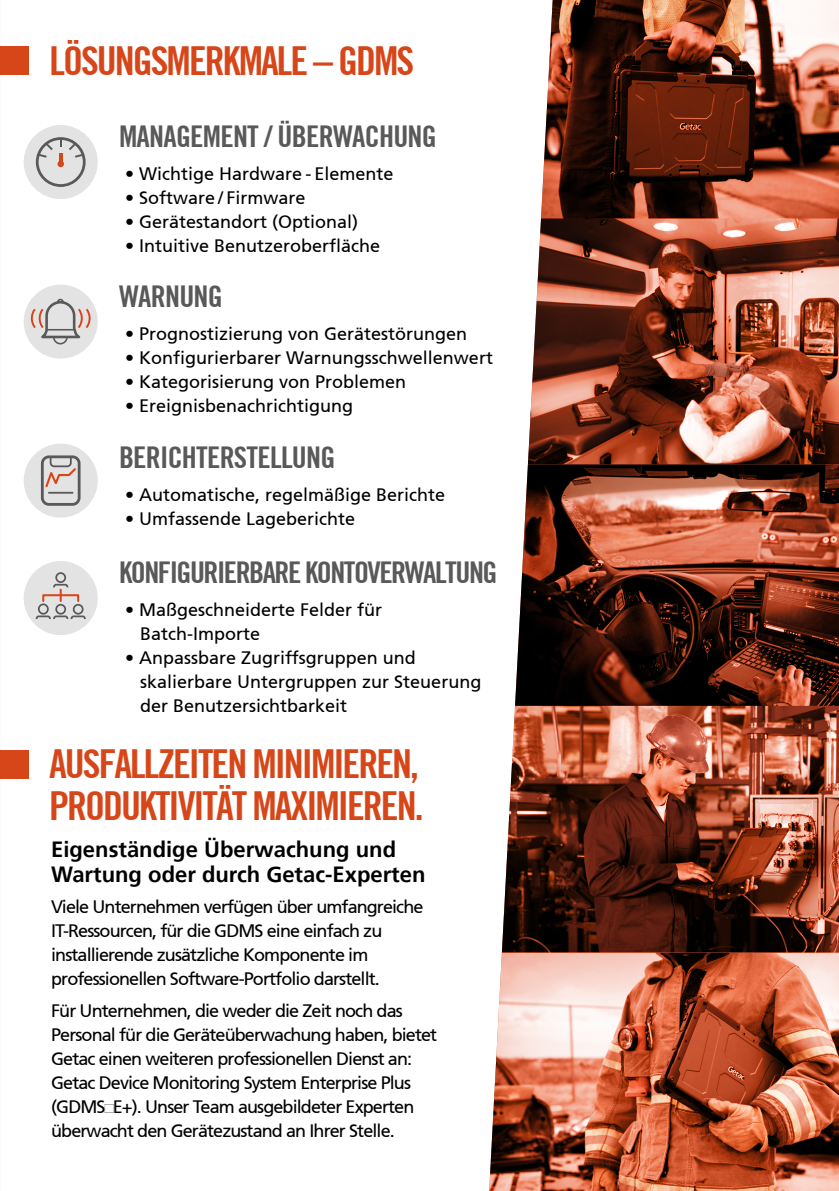
<style>
.page{position:relative;width:839px;height:1191px;background:#fff}
.page>*{position:absolute;margin:0;border:0;box-sizing:border-box;transform-origin:0 0}
.t1{font:700 condensed 40px/42px "Trade Gothic No.20";letter-spacing:-.05em;color:#d74619}
.t2{font:700 condensed 30px "Trade Gothic No.20";letter-spacing:-.025em;color:#595959}
.t3{font:700 condensed 30px "Trade Gothic No.20";letter-spacing:-.05em;color:#595959}
.t4{font:700 22px/25.2px "Frutiger 65";color:#000}
.t5{font:18px/24px "Frutiger 55 Roman";color:#000}
.t6{font:18px/24px "Frutiger 55 Roman";letter-spacing:-.05em;color:#000}
</style>
<div class="page">
<svg style="left:489px;top:0;width:349px;height:1191px;background:#925947"></svg>
<div style="left:24px;top:125px;width:74px;height:74px;background:#e3e3e3;border-radius:50%"></div>
<svg style="left:36px;top:137px;width:50px;height:50px"></svg>
<div style="left:24px;top:284px;width:74px;height:74px;background:#e3e3e3;border-radius:50%"></div>
<svg style="left:38px;top:298px;width:53px;height:47px"></svg>
<div style="left:24px;top:443px;width:74px;height:74px;background:#e3e3e3;border-radius:50%"></div>
<div style="left:41px;top:455px;width:39px;height:51px;border:3px solid #595959;border-radius:7px"></div>
<svg style="left:44px;top:455px;width:34px;height:38px"></svg>
<div style="left:24px;top:561px;width:74px;height:74px;background:#e3e3e3;border-radius:50%"></div>
<div style="left:38px;top:603px;width:11px;height:11px;border:2px solid #595959;border-radius:50%"></div>
<div style="left:55px;top:604px;width:11px;height:10px;border:2px solid #595959;border-radius:50%"></div>
<div style="left:55px;top:572px;width:11px;height:11px;border:2px solid #595959;border-radius:50%"></div>
<svg style="left:35px;top:614px;width:51px;height:5px"></svg>
<div style="left:73px;top:604px;width:11px;height:10px;border:2px solid #595959;border-radius:50%"></div>
<div style="left:42px;top:594px;width:37px;height:8px;border:2px solid #d74619"></div>
<svg style="left:52px;top:583px;width:17px;height:18px"></svg>
<img style="left:24px;top:292px;width:14px;height:218px">
<div style="left:0;top:46px;width:29px;height:29px;background:#d74619"></div>
<div style="left:1px;top:750px;width:28px;height:29px;background:#d74619"></div>
<h1 class="t1" style="left:49px;top:40px;width:366px">LÖSUNGSMERKMALE – GDMS</h1>
<h2 class="t2" style="left:119px;top:118px;width:319px">MANAGEMENT / ÜBERWACHUNG</h2>
<p class="t5" style="left:125px;top:162px;width:270px">• Wichtige Hardware - Elemente</p>
<p class="t5" style="left:125px;top:186px;width:182px">• Software / Firmware</p>
<p class="t5" style="left:125px;top:210px;width:235px">• Gerätestandort (Optional)</p>
<p class="t5" style="left:125px;top:234px;width:257px">• Intuitive Benutzeroberfläche</p>
<h2 class="t2" style="left:119px;top:278px;width:105px">WARNUNG</h2>
<p class="t5" style="left:125px;top:322px;width:344px">• Prognostizierung von Gerätestörungen</p>
<p class="t5" style="left:125px;top:346px;width:369px">• Konfigurierbarer Warnungsschwellenwert</p>
<p class="t5" style="left:125px;top:370px;width:283px">• Kategorisierung von Problemen</p>
<p class="t5" style="left:125px;top:394px;width:230px">• Ereignisbenachrichtigung</p>
<h2 class="t2" style="left:119px;top:438px;width:218px">BERICHTERSTELLUNG</h2>
<p class="t5" style="left:125px;top:483px;width:322px">• Automatische, regelmäßige Berichte</p>
<p class="t5" style="left:125px;top:507px;width:232px">• Umfassende Lageberichte</p>
<h2 class="t3" style="left:119px;top:553px;width:380px">KONFIGURIERBARE KONTOVERWALTUNG</h2>
<p class="t5" style="left:140px;top:598px;width:244px;text-indent:-15px">• Maßgeschneiderte Felder für<br>Batch-Importe</p>
<p class="t5" style="left:140px;top:645px;width:343px;text-indent:-15px">• Anpassbare Zugriffsgruppen und skalierbare Untergruppen zur Steuerung der Benutzersichtbarkeit</p>
<h1 class="t1" style="left:49px;top:742px;width:376px">AUSFALLZEITEN MINIMIEREN,<br>PRODUKTIVITÄT MAXIMIEREN.</h1>
<p class="t4" style="left:51px;top:836px;width:376px">Eigenständige Überwachung und<br>Wartung oder durch Getac-Experten</p>
<p class="t6" style="left:51px;top:894px;width:374px">Viele Unternehmen verfügen über umfangreiche IT-Ressourcen, für die GDMS eine einfach zu installierende zusätzliche Komponente im professionellen Software-Portfolio darstellt.</p>
<p class="t6" style="left:51px;top:998px;width:387px">Für Unternehmen, die weder die Zeit noch das Personal für die Geräteüberwachung haben, bietet Getac einen weiteren professionellen Dienst an:<br>Getac Device Monitoring System Enterprise Plus (GDMS E+). Unser Team ausgebildeter Experten überwacht den Gerätezustand an Ihrer Stelle.</p>
</div>
